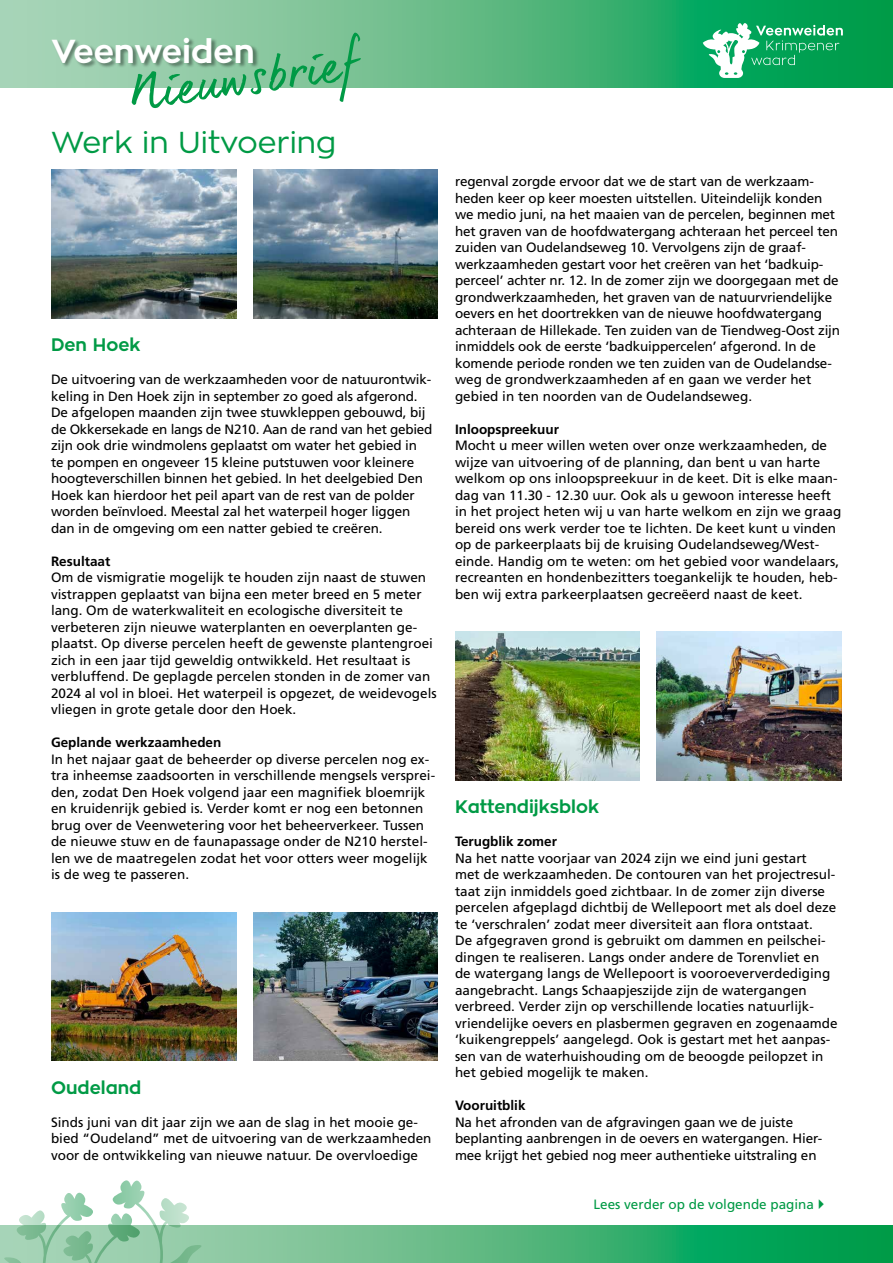
<style>
.page{position:relative;width:893px;height:1263px;background:#fff}
.page>*{position:absolute;margin:0;border:0;box-sizing:border-box;transform-origin:0 0}
.t1{font:700 33px "Zona Pro";color:#fff}
.t2{font:30px "Zona Pro";color:#009a45}
.t3{font:700 18px "Zona Pro";color:#009a45}
.t4{font:13.5px/16.5px "Frutiger LT Std";color:#000}
.t5{font:700 13.5px "Frutiger LT Std";color:#000}
.t6{font:13.5px "Frutiger LT Std";color:#009a45}
</style>
<div class="page">
<img style="left:51px;top:170px;width:185px;height:148px">
<img style="left:455px;top:632px;width:185px;height:148px">
<img style="left:51px;top:912px;width:185px;height:149px">
<img style="left:253px;top:912px;width:185px;height:149px">
<img style="left:253px;top:170px;width:185px;height:148px">
<img style="left:657px;top:632px;width:185px;height:148px">
<svg style="left:0;top:0;width:893px;height:87px;background:#56b882"></svg>
<svg style="left:0;top:1226px;width:893px;height:37px;background:#46b378"></svg>
<svg style="left:4px;top:1180px;width:197px;height:83px"></svg>
<svg style="left:703px;top:22px;width:140px;height:56px"></svg>
<div style="left:52px;top:37px;width:207px;height:32px;background:#000;opacity:.4"></div>
<svg style="left:131px;top:32px;width:230px;height:77px"></svg>
<h1 class="t1" style="left:51px;top:29px;width:205px">Veenweiden</h1>
<h2 class="t2" style="left:51px;top:123px;width:287px">Werk in Uitvoering</h2>
<h3 class="t3" style="left:51px;top:333px;width:91px">Den Hoek</h3>
<p class="t4" style="left:51px;top:371px;width:383px">De uitvoering van de werkzaamheden voor de natuurontwik&shy;keling in Den Hoek zijn in september zo goed als afgerond.<br>De afgelopen maanden zijn twee stuwkleppen gebouwd, bij de Okkersekade en langs de N210. Aan de rand van het gebied zijn ook drie windmolens geplaatst om water het gebied in te pompen en ongeveer 15 kleine putstuwen voor kleinere hoogteverschillen binnen het gebied. In het deelgebied Den Hoek kan hierdoor het peil apart van de rest van de polder worden beïnvloed. Meestal zal het waterpeil hoger liggen dan in de omgeving om een natter gebied te creëren.</p>
<p class="t5" style="left:51px;top:553px;width:61px">Resultaat</p>
<p class="t4" style="left:51px;top:569px;width:387px">Om de vismigratie mogelijk te houden zijn naast de stuwen vistrappen geplaatst van bijna een meter breed en 5 meter lang. Om de waterkwaliteit en ecologische diversiteit te verbeteren zijn nieuwe waterplanten en oeverplanten ge&shy;plaatst. Op diverse percelen heeft de gewenste plantengroei zich in een jaar tijd geweldig ontwikkeld. Het resultaat is verbluffend. De geplagde percelen stonden in de zomer van 2024 al vol in bloei. Het waterpeil is opgezet, de weidevogels vliegen in grote getale door den Hoek.</p>
<p class="t5" style="left:51px;top:734px;width:172px">Geplande werkzaamheden</p>
<p class="t4" style="left:51px;top:751px;width:386px">In het najaar gaat de beheerder op diverse percelen nog ex&shy;tra inheemse zaadsoorten in verschillende mengsels versprei&shy;den, zodat Den Hoek volgend jaar een magnifiek bloemrijk en kruidenrijk gebied is. Verder komt er nog een betonnen brug over de Veenwetering voor het beheerverkeer. Tussen de nieuwe stuw en de faunapassage onder de N210 herstel&shy;len we de maatregelen zodat het voor otters weer mogelijk is de weg te passeren.</p>
<h3 class="t3" style="left:51px;top:1075px;width:92px">Oudeland</h3>
<p class="t4" style="left:51px;top:1114px;width:382px">Sinds juni van dit jaar zijn we aan de slag in het mooie ge&shy;bied “Oudeland” met de uitvoering van de werkzaamheden voor de ontwikkeling van nieuwe natuur. De overvloedige</p>
<p class="t4" style="left:455px;top:173px;width:387px">regenval zorgde ervoor dat we de start van de werkzaam&shy;heden keer op keer moesten uitstellen. Uiteindelijk konden we medio juni, na het maaien van de percelen, beginnen met het graven van de hoofdwatergang achteraan het perceel ten zuiden van Oudelandseweg 10. Vervolgens zijn de graaf&shy;werkzaamheden gestart voor het creëren van het ‘badkuip&shy;perceel’ achter nr. 12. In de zomer zijn we doorgegaan met de grondwerkzaamheden, het graven van de natuurvriendelijke oevers en het doortrekken van de nieuwe hoofdwatergang achteraan de Hillekade. Ten zuiden van de Tiendweg-Oost zijn inmiddels ook de eerste ‘badkuippercelen’ afgerond. In de komende periode ronden we ten zuiden van de Oudelandse&shy;weg de grondwerkzaamheden af en gaan we verder het gebied in ten noorden van de Oudelandseweg.</p>
<p class="t5" style="left:455px;top:421px;width:106px">Inloopspreekuur</p>
<p class="t4" style="left:455px;top:437px;width:388px">Mocht u meer willen weten over onze werkzaamheden, de wijze van uitvoering of de planning, dan bent u van harte welkom op ons inloopspreekuur in de keet. Dit is elke maan&shy;dag van 11.30 - 12.30 uur. Ook als u gewoon interesse heeft in het project heten wij u van harte welkom en zijn we graag bereid ons werk verder toe te lichten. De keet kunt u vinden op de parkeerplaats bij de kruising Oudelandseweg/West&shy;einde. Handig om te weten: om het gebied voor wandelaars, recreanten en hondenbezitters toegankelijk te houden, heb&shy;ben wij extra parkeerplaatsen gecreëerd naast de keet.</p>
<h3 class="t3" style="left:455px;top:795px;width:145px">Kattendijksblok</h3>
<p class="t5" style="left:455px;top:833px;width:104px">Terugblik zomer</p>
<p class="t4" style="left:455px;top:850px;width:384px">Na het natte voorjaar van 2024 zijn we eind juni gestart<br>met de werkzaamheden. De contouren van het projectresul&shy;taat zijn inmiddels goed zichtbaar. In de zomer zijn diverse percelen afgeplagd dichtbij de Wellepoort met als doel deze te ‘verschralen’ zodat meer diversiteit aan flora ontstaat.<br>De afgegraven grond is gebruikt om dammen en peilschei&shy;dingen te realiseren. Langs onder andere de Torenvliet en de watergang langs de Wellepoort is vooroeververdediging aangebracht. Langs Schaapjeszijde zijn de watergangen verbreed. Verder zijn op verschillende locaties natuurlijk&shy;vriendelijke oevers en plasbermen gegraven en zogenaamde ‘kuikengreppels’ aangelegd. Ook is gestart met het aanpas&shy;sen van de waterhuishouding om de beoogde peilopzet in het gebied mogelijk te maken.</p>
<p class="t5" style="left:455px;top:1097px;width:72px">Vooruitblik</p>
<p class="t4" style="left:455px;top:1114px;width:369px">Na het afronden van de afgravingen gaan we de juiste beplanting aanbrengen in de oevers en watergangen. Hier&shy;mee krijgt het gebied nog meer authentieke uitstraling en</p>
<p class="t6" style="left:593px;top:1196px;width:222px">Lees verder op de volgende pagina</p>
</div>
